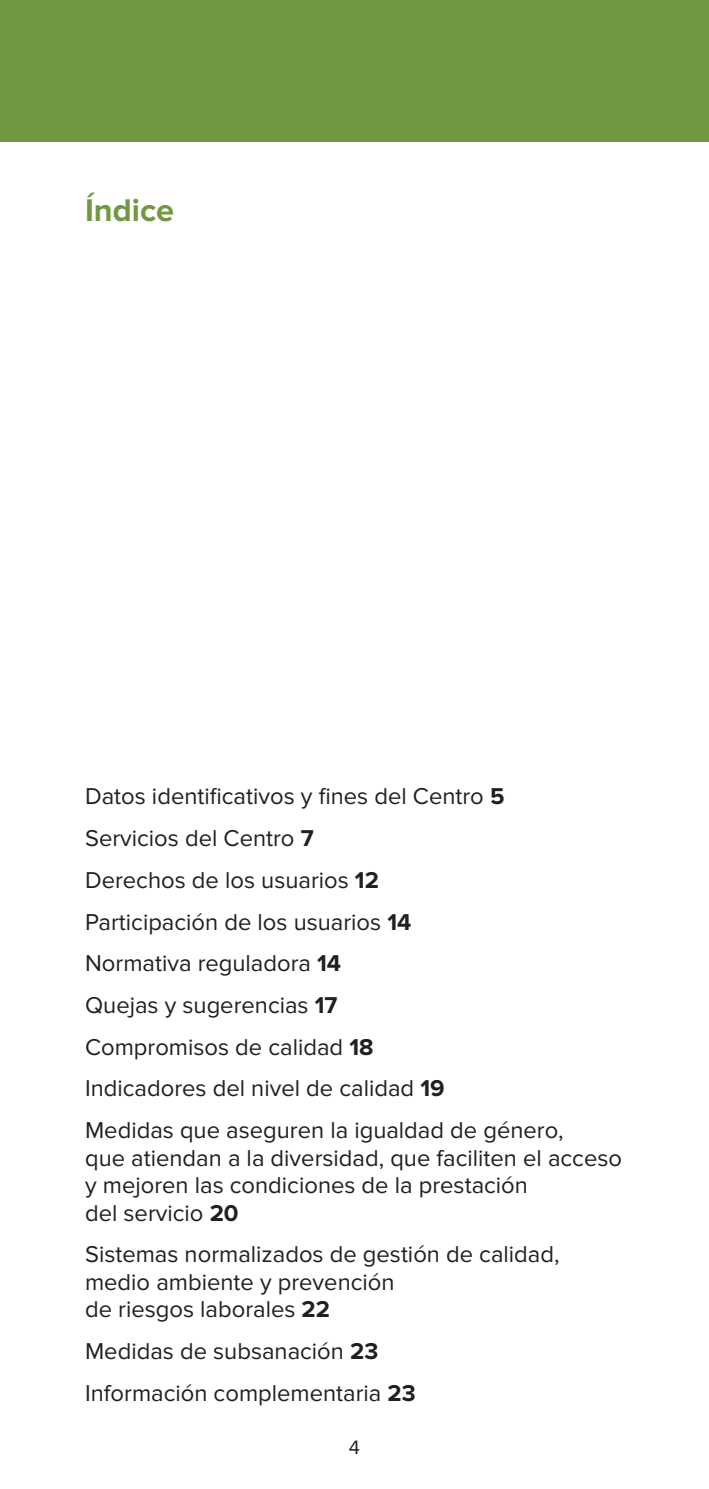
<style>
.page{position:relative;width:709px;height:1489px;background:#fff}
.page>*{position:absolute;margin:0;border:0;box-sizing:border-box;transform-origin:0 0}
._05_01_Indice_Título{font:700 32.5px "Proxima Nova";color:#719743}
._05_01_Indice_Texto{font:23.75px/27.5px "Proxima Nova";color:#231f20}
.t1{font:20px "Proxima Nova";color:#231f20}
.s1{font-weight:700}
</style>
<div class="page">
<div style="left:0;top:0;width:709px;height:142px;background:#719743"></div>
<p class="_05_01_Indice_Título" style="left:85px;top:195px;width:91px">Índice</p>
<p class="_05_01_Indice_Texto" style="left:85px;top:783px;width:421px">Datos identificativos y fines del Centro <span class="s1">5</span></p>
<p class="_05_01_Indice_Texto" style="left:85px;top:824px;width:230px">Servicios del Centro <span class="s1">7</span></p>
<p class="_05_01_Indice_Texto" style="left:85px;top:866px;width:295px">Derechos de los usuarios <span class="s1">12</span></p>
<p class="_05_01_Indice_Texto" style="left:85px;top:908px;width:328px">Participación de los usuarios <span class="s1">14</span></p>
<p class="_05_01_Indice_Texto" style="left:85px;top:949px;width:257px">Normativa reguladora <span class="s1">14</span></p>
<p class="_05_01_Indice_Texto" style="left:85px;top:991px;width:254px">Quejas y sugerencias <span class="s1">17</span></p>
<p class="_05_01_Indice_Texto" style="left:85px;top:1033px;width:290px">Compromisos de calidad <span class="s1">18</span></p>
<p class="_05_01_Indice_Texto" style="left:85px;top:1074px;width:361px">Indicadores del nivel de calidad <span class="s1">19</span></p>
<p class="_05_01_Indice_Texto" style="left:85px;top:1116px;width:538px">Medidas que aseguren la igualdad de género,<br>que atiendan a la diversidad, que faciliten el acceso y mejoren las condiciones de la prestación<br>del servicio <span class="s1">20</span></p>
<p class="_05_01_Indice_Texto" style="left:85px;top:1240px;width:476px">Sistemas normalizados de gestión de calidad, medio ambiente y prevención<br>de riesgos laborales <span class="s1">22</span></p>
<p class="_05_01_Indice_Texto" style="left:85px;top:1337px;width:295px">Medidas de subsanación <span class="s1">23</span></p>
<p class="_05_01_Indice_Texto" style="left:85px;top:1379px;width:332px">Información complementaria <span class="s1">23</span></p>
<p class="t1" style="left:349px;top:1436px;width:13px">4</p>
</div>
